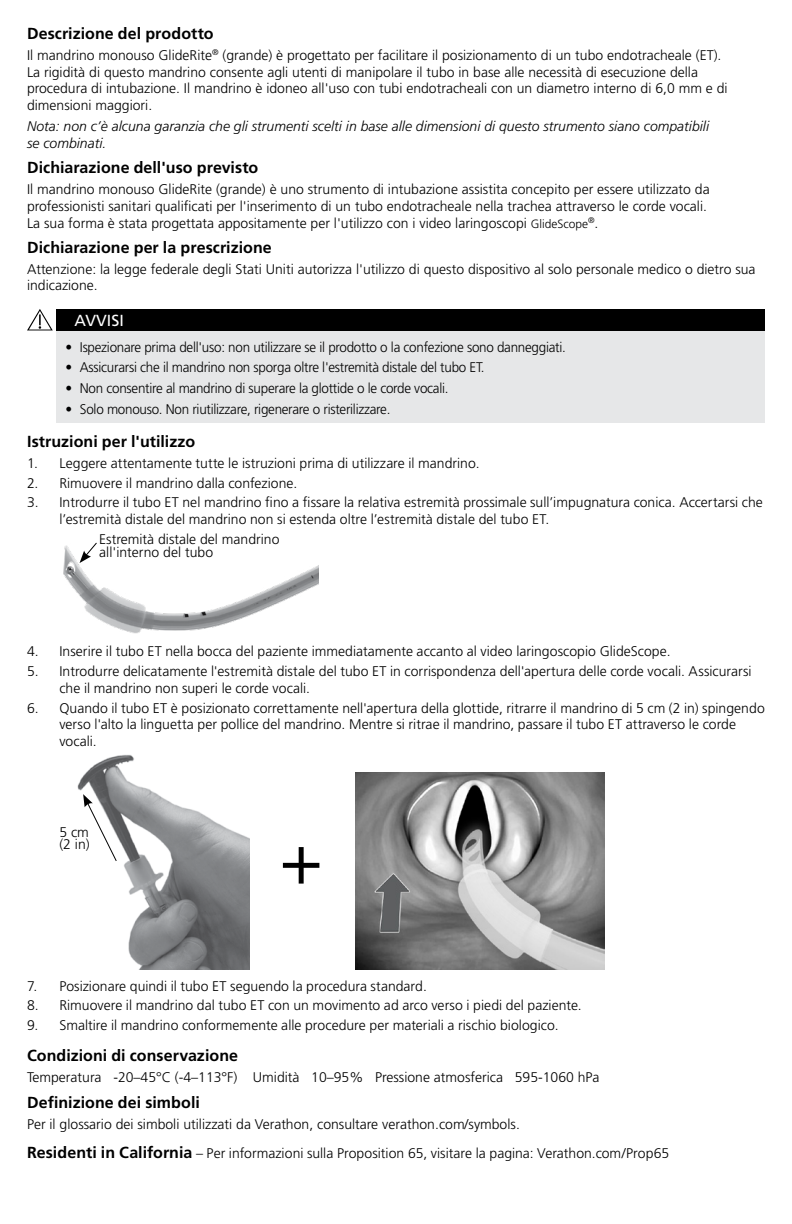
<style>
.page{position:relative;width:792px;height:1224px;background:#fff}
.page>*{position:absolute;margin:0;border:0;box-sizing:border-box;transform-origin:0 0}
.t1{font:300 72px "Frutiger LT Std";color:#000}
.t2{font:700 16px "Frutiger LT Std";letter-spacing:.005em;color:#000}
.t3{font:16px "Frutiger LT Std";color:#fff}
.t4{font:300 14px/16.8px "Frutiger LT Std";color:#000}
.t5{font:300 14px "Frutiger LT Std";letter-spacing:-.02em;color:#000;scale:.96 1}
.t6{font:italic 300 14px/16.8px "Frutiger LT Std";color:#000}
.s1{font-size:12px}
.s2{font-weight:700;font-size:16px}
</style>
<div class="page">
<div style="left:57px;top:330px;width:708px;height:93px;background:#e6e7e8"></div>
<div style="left:57px;top:309px;width:708px;height:21px;background:#000"></div>
<svg style="left:27px;top:309px;width:26px;height:21px"></svg>
<img style="left:63px;top:545px;width:255px;height:89px">
<svg style="left:80px;top:542px;width:18px;height:21px"></svg>
<img style="left:355px;top:772px;width:249px;height:197px">
<img style="left:77px;top:755px;width:172px;height:215px">
<svg style="left:83px;top:794px;width:34px;height:68px"></svg>
<p class="t2" style="left:27px;top:24px;width:188px">Descrizione del prodotto</p>
<p class="t4" style="left:27px;top:47px;width:702px">Il mandrino monouso GlideRite<sup>®</sup> (grande) è progettato per facilitare il posizionamento di un tubo endotracheale (ET).<br>La rigidità di questo mandrino consente agli utenti di manipolare il tubo in base alle necessità di esecuzione della procedura di intubazione. Il mandrino è idoneo all'uso con tubi endotracheali con un diametro interno di 6,0 mm e di dimensioni maggiori.</p>
<p class="t6" style="left:27px;top:118px;width:684px">Nota: non c’è alcuna garanzia che gli strumenti scelti in base alle dimensioni di questo strumento siano compatibili se combinati.</p>
<p class="t2" style="left:27px;top:158px;width:233px">Dichiarazione dell'uso previsto</p>
<p class="t4" style="left:27px;top:181px;width:684px">Il mandrino monouso GlideRite (grande) è uno strumento di intubazione assistita concepito per essere utilizzato da professionisti sanitari qualificati per l'inserimento di un tubo endotracheale nella trachea attraverso le corde vocali.<br>La sua forma è stata progettata appositamente per l'utilizzo con i video laringoscopi <span class="s1">GlideScope</span><sup>®</sup>.</p>
<p class="t2" style="left:27px;top:238px;width:246px">Dichiarazione per la prescrizione</p>
<p class="t4" style="left:27px;top:261px;width:730px">Attenzione: la legge federale degli Stati Uniti autorizza l'utilizzo di questo dispositivo al solo personale medico o dietro sua indicazione.</p>
<p class="t3" style="left:75px;top:311px;width:51px">AVVISI</p>
<p class="t5" style="left:66px;top:339px;width:523px">• Ispezionare prima dell'uso: non utilizzare se il prodotto o la confezione sono danneggiati.</p>
<p class="t5" style="left:66px;top:360px;width:438px">• Assicurarsi che il mandrino non sporga oltre l'estremità distale del tubo ET.</p>
<p class="t5" style="left:66px;top:381px;width:400px">• Non consentire al mandrino di superare la glottide o le corde vocali.</p>
<p class="t5" style="left:66px;top:401px;width:340px">• Solo monouso. Non riutilizzare, rigenerare o risterilizzare.</p>
<p class="t2" style="left:27px;top:432px;width:170px">Istruzioni per l'utilizzo</p>
<p class="t4" style="left:27px;top:455px;width:454px">1. Leggere attentamente tutte le istruzioni prima di utilizzare il mandrino.</p>
<p class="t4" style="left:27px;top:475px;width:272px">2. Rimuovere il mandrino dalla confezione.</p>
<p class="t4" style="left:59px;top:494px;width:705px;text-indent:-32px">3. Introdurre il tubo ET nel mandrino fino a fissare la relativa estremità prossimale sull’impugnatura conica. Accertarsi che l’estremità distale del mandrino non si estenda oltre l’estremità distale del tubo ET.</p>
<p class="t4" style="left:99px;top:533px;width:182px;line-height:12.6px">Estremità distale del mandrino all'interno del tubo</p>
<p class="t4" style="left:27px;top:643px;width:645px">4. Inserire il tubo ET nella bocca del paziente immediatamente accanto al video laringoscopio GlideScope.</p>
<p class="t4" style="left:59px;top:663px;width:694px;text-indent:-32px">5. Introdurre delicatamente l'estremità distale del tubo ET in corrispondenza dell'apertura delle corde vocali. Assicurarsi che il mandrino non superi le corde vocali.</p>
<p class="t4" style="left:59px;top:700px;width:707px;text-indent:-32px">6. Quando il tubo ET è posizionato correttamente nell'apertura della glottide, ritrarre il mandrino di 5 cm (2 in) spingendo verso l'alto la linguetta per pollice del mandrino. Mentre si ritrae il mandrino, passare il tubo ET attraverso le corde vocali.</p>
<p class="t4" style="left:59px;top:826px;width:32px;line-height:12.6px">5 cm (2 in)</p>
<h1 class="t1" style="left:280px;top:818px;width:45px">+</h1>
<p class="t4" style="left:27px;top:978px;width:401px">7. Posizionare quindi il tubo ET seguendo la procedura standard.</p>
<p class="t4" style="left:27px;top:997px;width:556px">8. Rimuovere il mandrino dal tubo ET con un movimento ad arco verso i piedi del paziente.</p>
<p class="t4" style="left:27px;top:1017px;width:533px">9. Smaltire il mandrino conformemente alle procedure per materiali a rischio biologico.</p>
<p class="t2" style="left:27px;top:1046px;width:213px">Condizioni di conservazione</p>
<p class="t4" style="left:27px;top:1069px;width:574px">Temperatura -20–45°C (-4–113°F) Umidità 10–95% Pressione atmosferica 595-1060 hPa</p>
<p class="t2" style="left:27px;top:1093px;width:174px">Definizione dei simboli</p>
<p class="t4" style="left:27px;top:1110px;width:644px;line-height:29px">Per il glossario dei simboli utilizzati da Verathon, consultare verathon.com/symbols.<br><span class="s2">Residenti in California</span> – Per informazioni sulla Proposition 65, visitare la pagina: Verathon.com/Prop65</p>
</div>
